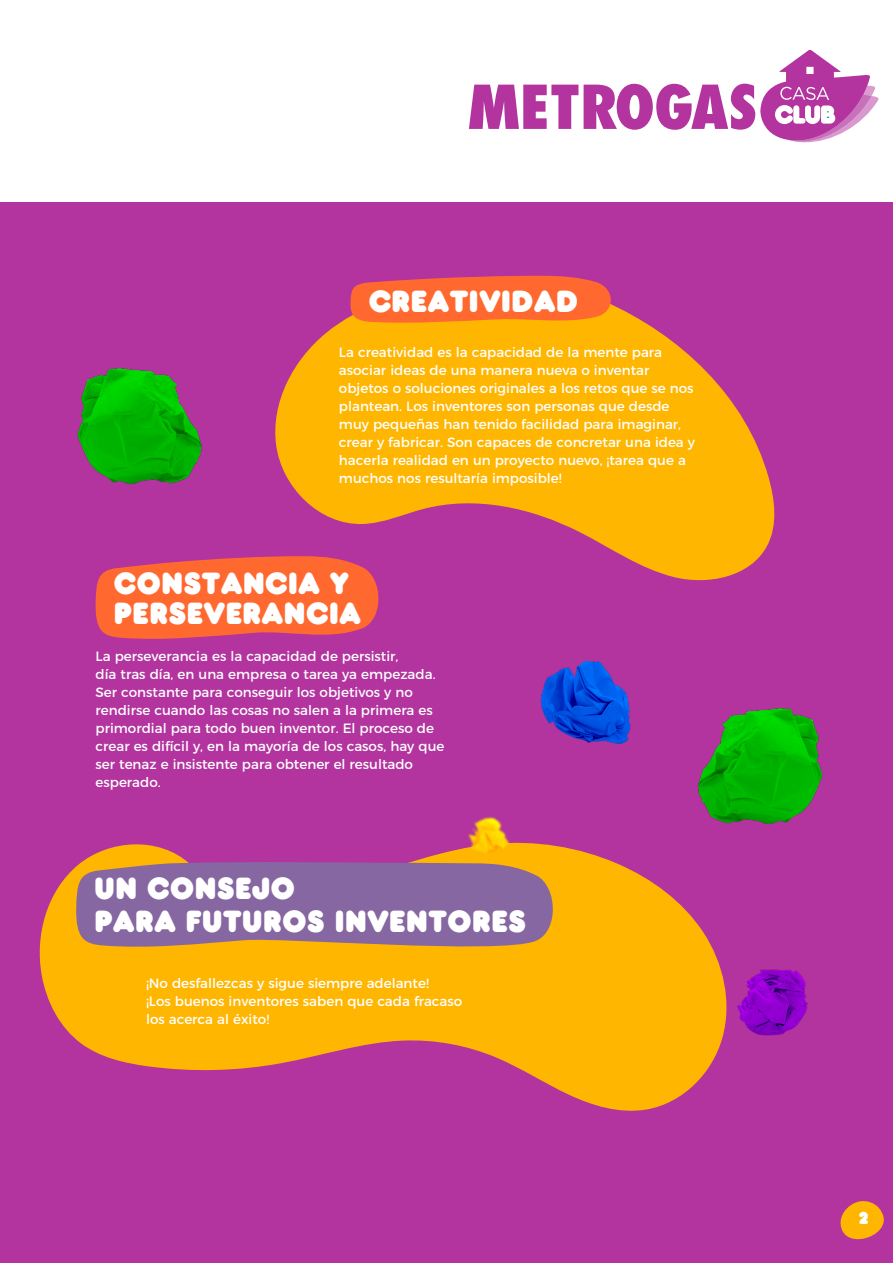
<style>
.page{position:relative;width:893px;height:1263px;background:#fff}
.page>*{position:absolute;margin:0;border:0;box-sizing:border-box;transform-origin:0 0}
.t1{font:32.1px/29.4px "Frankfurter Std";color:#fff}
.t2{font:18px "Frankfurter Std";color:#fff}
.t3{font:13.5px/18px "Montserrat";color:#fff}
</style>
<div class="page">
<div style="left:0;top:202px;width:893px;height:1061px;background:#b3339f"></div>
<svg style="left:95px;top:556px;width:284px;height:83px;background:#f5623e"></svg>
<svg style="left:840px;top:1201px;width:44px;height:39px"></svg>
<svg style="left:584px;top:50px;width:294px;height:92px"></svg>
<svg style="left:469px;top:85px;width:109px;height:44px"></svg>
<svg style="left:39px;top:844px;width:354px;height:227px;fill:#ffb600"></svg>
<svg style="left:75px;top:860px;width:318px;height:95px;background:#997288"></svg>
<svg style="left:271px;top:306px;width:504px;height:279px;fill:#ffb600"></svg>
<svg style="left:350px;top:276px;width:266px;height:48px;background:#f96b34"></svg>
<img style="left:393px;top:661px;width:430px;height:450px">
<img style="left:77px;top:368px;width:125px;height:116px">
<h1 class="t1" style="left:368px;top:286px;width:211px">CREATIVIDAD</h1>
<p class="t3" style="left:339px;top:342px;width:358px">La creatividad es la capacidad de la mente para asociar ideas de una manera nueva o inventar objetos o soluciones originales a los retos que se nos plantean. Los inventores son personas que desde muy pequeñas han tenido facilidad para imaginar, crear y fabricar. Son capaces de concretar una idea y hacerla realidad en un proyecto nuevo, ¡tarea que a muchos nos resultaría imposible!</p>
<h1 class="t1" style="left:113px;top:568px;width:249px">CONSTANCIA Y<br>PERSEVERANCIA</h1>
<p class="t3" style="left:96px;top:646px;width:350px">La perseverancia es la capacidad de persistir,<br>día tras día, en una empresa o tarea ya empezada.<br>Ser constante para conseguir los objetivos y no rendirse cuando las cosas no salen a la primera es primordial para todo buen inventor. El proceso de crear es difícil y, en la mayoría de los casos, hay que ser tenaz e insistente para obtener el resultado esperado.</p>
<h1 class="t1" style="left:94px;top:872px;width:433px;line-height:32.4px">UN CONSEJO<br>PARA FUTUROS INVENTORES</h1>
<p class="t3" style="left:146px;top:973px;width:318px">¡No desfallezcas y sigue siempre adelante!<br>¡Los buenos inventores saben que cada fracaso los acerca al éxito!</p>
<h2 class="t2" style="left:859px;top:1207px;width:12px">2</h2>
</div>
